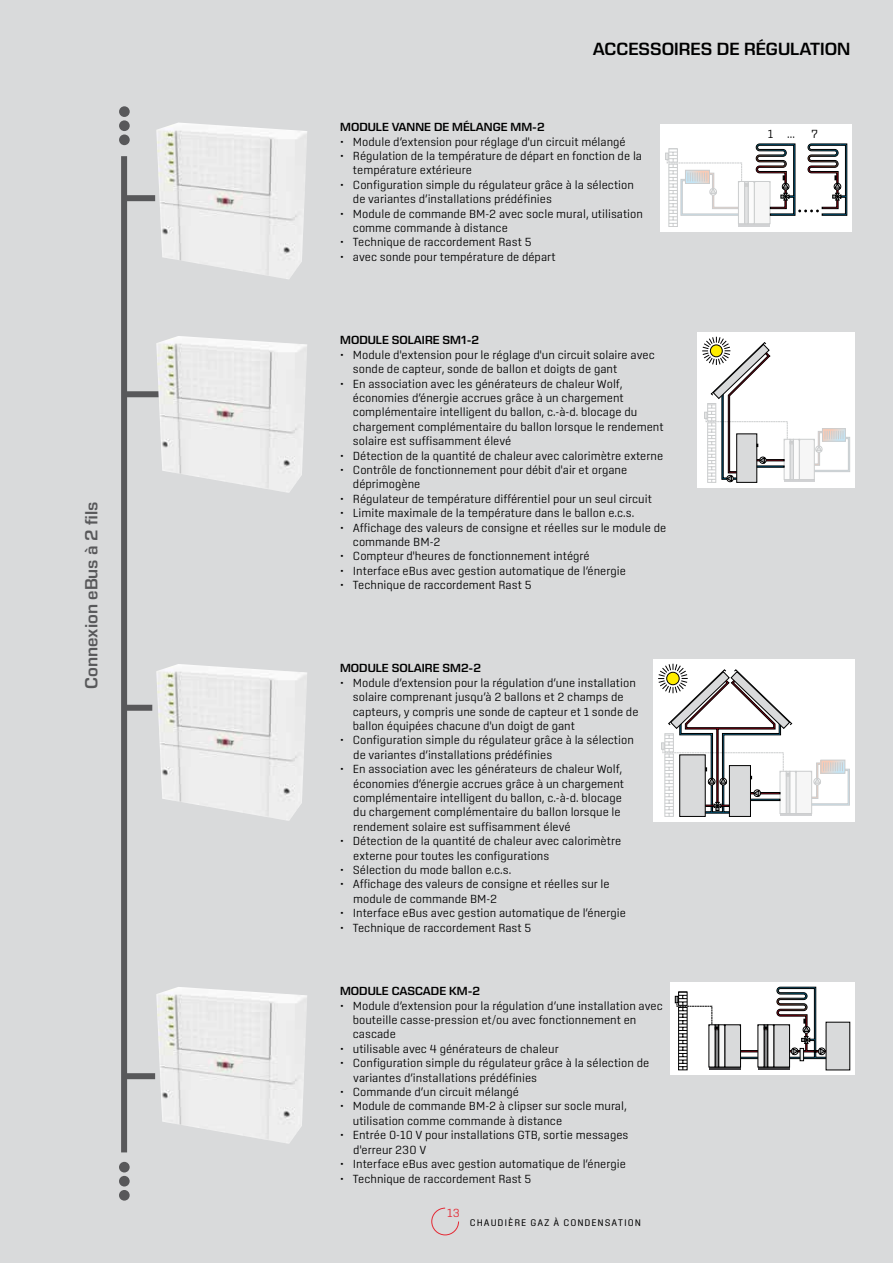
<style>
.page{position:relative;width:893px;height:1263px;background:#d9dadb}
.page>*{position:absolute;margin:0;border:0;box-sizing:border-box;transform-origin:0 0}
.t1{font:600 18px "Eurostile Next LT Pro";color:#000}
.t2{font:600 18px "Eurostile Next LT Pro";color:#58585a}
.t3{font:300 12px/14.4px "Center";color:#000}
.t4{font:600 12px "Eurostile Next LT Pro";color:#000}
.t5{font:300 12px "Center";color:#e42934}
.t6{font:9.75px "Center";letter-spacing:.095em;color:#000}
</style>
<div class="page">
<svg style="left:431px;top:1207px;width:28px;height:29px"></svg>
<div style="left:671px;top:982px;width:184px;height:93px;background:#fff"></div>
<div style="left:826px;top:1022px;width:24px;height:48px;background:#d9dadb"></div>
<svg style="left:675px;top:987px;width:154px;height:83px"></svg>
<div style="left:660px;top:124px;width:192px;height:108px;background:#fff"></div>
<svg style="left:665px;top:143px;width:182px;height:84px"></svg>
<div style="left:697px;top:332px;width:158px;height:155px;background:#fff"></div>
<hr style="left:784px;top:480px;width:30px;height:2px;background:#d1d2d4">
<div style="left:799px;top:439px;width:15px;height:41px;background:#f6f6f6;border:1px solid #cbcdce"></div>
<svg style="left:810px;top:428px;width:40px;height:44px"></svg>
<svg style="left:702px;top:336px;width:98px;height:147px"></svg>
<div style="left:653px;top:659px;width:202px;height:163px;background:#fff"></div>
<hr style="left:780px;top:813px;width:32px;height:3px;background:#d1d2d4">
<div style="left:796px;top:771px;width:16px;height:43px;background:#f6f6f6;border:1px solid #cbcdce"></div>
<svg style="left:806px;top:760px;width:44px;height:45px"></svg>
<svg style="left:658px;top:663px;width:139px;height:154px"></svg>
<div style="left:123px;top:195px;width:32px;height:6px;background:#58585a"></div>
<div style="left:122px;top:391px;width:37px;height:6px;background:#58585a"></div>
<div style="left:123px;top:705px;width:29px;height:6px;background:#58585a"></div>
<div style="left:122px;top:1073px;width:33px;height:6px;background:#58585a"></div>
<div style="left:121px;top:156px;width:6px;height:996px;background:#58585a"></div>
<div style="left:119px;top:1162px;width:11px;height:10px;background:#58585a;border-radius:50%"></div>
<div style="left:119px;top:1176px;width:11px;height:10px;background:#58585a;border-radius:50%"></div>
<div style="left:119px;top:1190px;width:11px;height:10px;background:#58585a;border-radius:50%"></div>
<div style="left:119px;top:106px;width:11px;height:11px;background:#58585a;border-radius:50%"></div>
<div style="left:119px;top:120px;width:11px;height:11px;background:#58585a;border-radius:50%"></div>
<div style="left:119px;top:134px;width:11px;height:11px;background:#58585a;border-radius:50%"></div>
<img style="left:156px;top:123px;width:151px;height:156px">
<img style="left:156px;top:336px;width:151px;height:157px">
<img style="left:156px;top:664px;width:151px;height:157px">
<img style="left:156px;top:987px;width:151px;height:157px">
<h1 class="t2" style="left:82px;top:689px;width:188px;rotate:-90deg">Connexion eBus à 2 fils</h1>
<h1 class="t1" style="left:593px;top:39px;width:259px">ACCESSOIRES DE RÉGULATION</h1>
<p class="t4" style="left:340px;top:120px;width:206px">MODULE VANNE DE MÉLANGE MM-2</p>
<p class="t3" style="left:340px;top:134px;width:287px">• Module d’extension pour réglage d'un circuit mélangé</p>
<p class="t3" style="left:353px;top:148px;width:291px;text-indent:-13px">• Régulation de la température de départ en fonction de la température extérieure</p>
<p class="t3" style="left:353px;top:177px;width:283px;text-indent:-13px">• Configuration simple du régulateur grâce à la sélection de variantes d’installations prédéfinies</p>
<p class="t3" style="left:353px;top:206px;width:292px;text-indent:-13px">• Module de commande BM-2 avec socle mural, utilisation comme commande à distance</p>
<p class="t3" style="left:340px;top:235px;width:193px">• Technique de raccordement Rast 5</p>
<p class="t3" style="left:340px;top:249px;width:217px">• avec sonde pour température de départ</p>
<p class="t4" style="left:340px;top:334px;width:140px">MODULE SOLAIRE SM1-2</p>
<p class="t3" style="left:353px;top:347px;width:303px;text-indent:-13px">• Module d'extension pour le réglage d'un circuit solaire avec sonde de capteur, sonde de ballon et doigts de gant</p>
<p class="t3" style="left:353px;top:376px;width:312px;text-indent:-13px">• En association avec les générateurs de chaleur Wolf, économies d’énergie accrues grâce à un chargement complémentaire intelligent du ballon, c.-à-d. blocage du chargement complémentaire du ballon lorsque le rendement solaire est suffisamment élevé</p>
<p class="t3" style="left:340px;top:448px;width:324px">• Détection de la quantité de chaleur avec calorimètre externe</p>
<p class="t3" style="left:353px;top:462px;width:276px;text-indent:-13px">• Contrôle de fonctionnement pour débit d'air et organe déprimogène</p>
<p class="t3" style="left:340px;top:491px;width:313px">• Régulateur de température différentiel pour un seul circuit</p>
<p class="t3" style="left:340px;top:506px;width:296px">• Limite maximale de la température dans le ballon e.c.s.</p>
<p class="t3" style="left:353px;top:520px;width:315px;text-indent:-13px">• Affichage des valeurs de consigne et réelles sur le module de commande BM-2</p>
<p class="t3" style="left:340px;top:549px;width:251px">• Compteur d'heures de fonctionnement intégré</p>
<p class="t3" style="left:340px;top:563px;width:287px">• Interface eBus avec gestion automatique de l’énergie</p>
<p class="t3" style="left:340px;top:578px;width:193px">• Technique de raccordement Rast 5</p>
<p class="t4" style="left:340px;top:662px;width:142px">MODULE SOLAIRE SM2-2</p>
<p class="t3" style="left:353px;top:675px;width:287px;text-indent:-13px">• Module d’extension pour la régulation d’une installation solaire comprenant jusqu’à 2 ballons et 2 champs de capteurs, y compris une sonde de capteur et 1 sonde de ballon équipées chacune d'un doigt de gant</p>
<p class="t3" style="left:353px;top:733px;width:282px;text-indent:-13px">• Configuration simple du régulateur grâce à la sélection de variantes d’installations prédéfinies</p>
<p class="t3" style="left:353px;top:762px;width:272px;text-indent:-13px">• En association avec les générateurs de chaleur Wolf, économies d’énergie accrues grâce à un chargement complémentaire intelligent du ballon, c.-à-d. blocage du chargement complémentaire du ballon lorsque le rendement solaire est suffisamment élevé</p>
<p class="t3" style="left:353px;top:834px;width:270px;text-indent:-13px">• Détection de la quantité de chaleur avec calorimètre externe pour toutes les configurations</p>
<p class="t3" style="left:340px;top:862px;width:173px">• Sélection du mode ballon e.c.s.</p>
<p class="t3" style="left:353px;top:877px;width:258px;text-indent:-13px">• Affichage des valeurs de consigne et réelles sur le module de commande BM-2</p>
<p class="t3" style="left:340px;top:906px;width:287px">• Interface eBus avec gestion automatique de l’énergie</p>
<p class="t3" style="left:340px;top:920px;width:193px">• Technique de raccordement Rast 5</p>
<p class="t4" style="left:340px;top:984px;width:142px">MODULE CASCADE KM-2</p>
<p class="t3" style="left:353px;top:998px;width:311px;text-indent:-13px">• Module d’extension pour la régulation d’une installation avec bouteille casse-pression et/ou avec fonctionnement en cascade</p>
<p class="t3" style="left:340px;top:1041px;width:220px">• utilisable avec 4 générateurs de chaleur</p>
<p class="t3" style="left:353px;top:1056px;width:297px;text-indent:-13px">• Configuration simple du régulateur grâce à la sélection de variantes d’installations prédéfinies</p>
<p class="t3" style="left:340px;top:1084px;width:181px">• Commande d’un circuit mélangé</p>
<p class="t3" style="left:353px;top:1099px;width:275px;text-indent:-13px">• Module de commande BM-2 à clipser sur socle mural, utilisation comme commande à distance</p>
<p class="t3" style="left:353px;top:1128px;width:277px;text-indent:-13px">• Entrée 0-10 V pour installations GTB, sortie messages d'erreur 230 V</p>
<p class="t3" style="left:340px;top:1156px;width:287px">• Interface eBus avec gestion automatique de l’énergie</p>
<p class="t3" style="left:340px;top:1171px;width:193px">• Technique de raccordement Rast 5</p>
<p class="t5" style="left:447px;top:1206px;width:14px">13</p>
<p class="t6" style="left:470px;top:1217px;width:173px">CHAUDIÈRE GAZ À CONDENSATION</p>
<p class="t3" style="left:768px;top:126px;width:29px">1 ...</p>
<p class="t3" style="left:811px;top:126px;width:8px">7</p>
</div>
